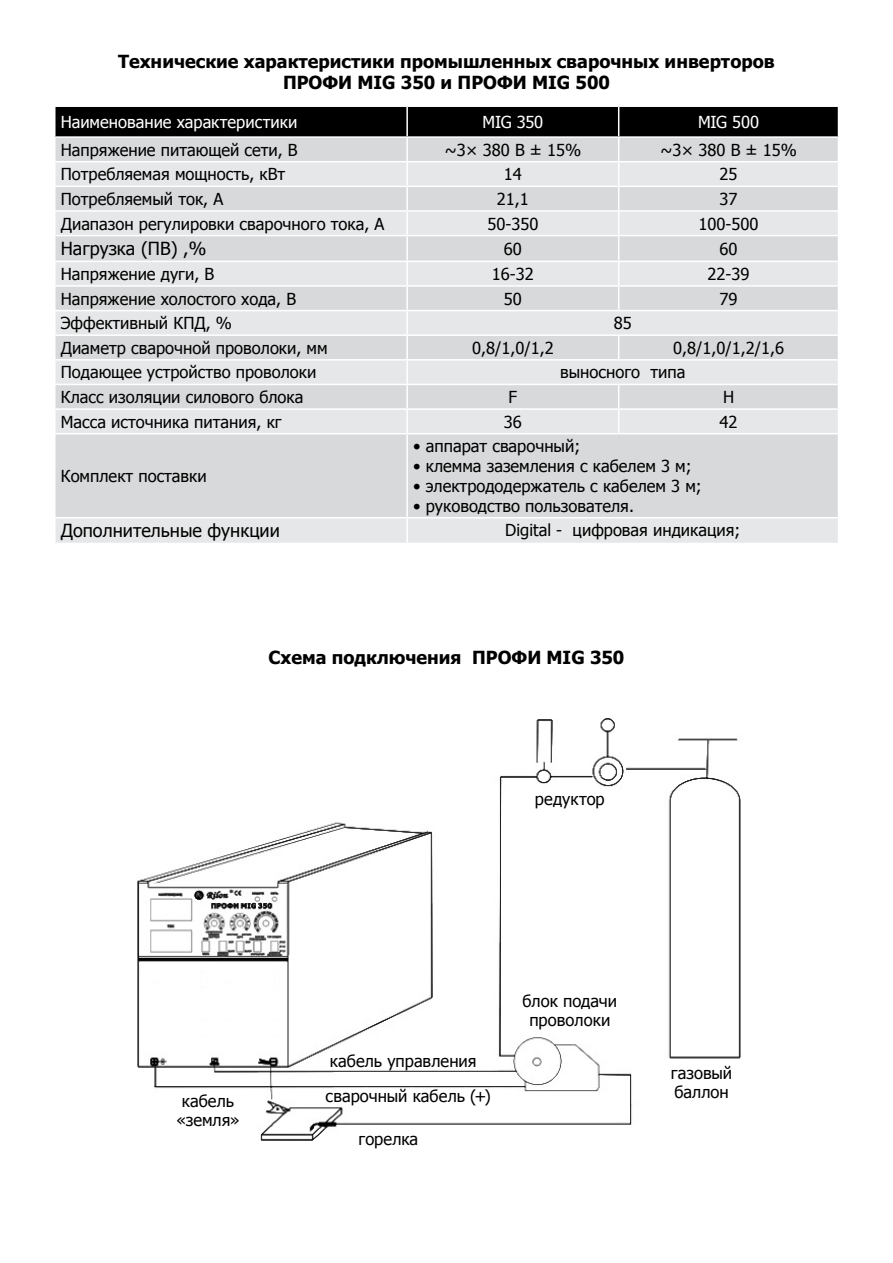
<style>
.page{position:relative;width:893px;height:1263px;background:#fff}
.page>*{position:absolute;margin:0;border:0;box-sizing:border-box;transform-origin:0 0}
.t1{font:700 18px/21.6px "Tahoma";color:#000;text-align:center}
.t2{font:18px "Tahoma";color:#000}
.t3{font:16.5px/19.8px "Tahoma";color:#000;text-align:center}
.t4{font:16.5px "Tahoma";color:#fff}
</style>
<div class="page">
<svg style="left:56px;top:434px;width:782px;height:109px;background:#dadcdd"></svg>
<svg style="left:55px;top:106px;width:784px;height:327px;background:#cdcfcf"></svg>
<hr style="left:406px;top:434px;width:2px;height:83px;background:#fff">
<hr style="left:54px;top:517px;width:353px;height:1px;background:#fff">
<hr style="left:407px;top:517px;width:212px;height:1px;background:#fff">
<hr style="left:406px;top:518px;width:2px;height:25px;background:#fff">
<hr style="left:619px;top:517px;width:220px;height:1px;background:#fff">
<img style="left:137px;top:719px;width:604px;height:422px">
<p class="t1" style="left:118px;top:49px;width:658px">Технические характеристики промышленных сварочных инверторов<br>ПРОФИ MIG 350 и ПРОФИ MIG 500</p>
<p class="t4" style="left:61px;top:111px;width:238px">Наименование характеристики</p>
<p class="t4" style="left:483px;top:111px;width:62px">MIG 350</p>
<p class="t4" style="left:698px;top:111px;width:63px">MIG 500</p>
<p class="t3" style="left:61px;top:139px;width:238px">Напряжение питающей сети, В</p>
<p class="t3" style="left:445px;top:139px;width:138px">~3× 380 В ± 15%</p>
<p class="t3" style="left:660px;top:139px;width:138px">~3× 380 В ± 15%</p>
<p class="t3" style="left:61px;top:164px;width:226px">Потребляемая мощность, кВт</p>
<p class="t3" style="left:504px;top:164px;width:20px">14</p>
<p class="t3" style="left:720px;top:164px;width:20px">25</p>
<p class="t3" style="left:61px;top:188px;width:164px">Потребляемый ток, А</p>
<p class="t3" style="left:497px;top:188px;width:34px">21,1</p>
<p class="t3" style="left:720px;top:188px;width:20px">37</p>
<p class="t3" style="left:61px;top:213px;width:325px">Диапазон регулировки сварочного тока, А</p>
<p class="t3" style="left:487px;top:213px;width:53px">50-350</p>
<p class="t3" style="left:699px;top:213px;width:62px">100-500</p>
<p class="t2" style="left:61px;top:237px;width:147px">Нагрузка (ПВ) ,%</p>
<p class="t3" style="left:504px;top:238px;width:20px">60</p>
<p class="t3" style="left:720px;top:238px;width:20px">60</p>
<p class="t3" style="left:61px;top:263px;width:155px">Напряжение дуги, В</p>
<p class="t3" style="left:492px;top:263px;width:44px">16-32</p>
<p class="t3" style="left:708px;top:263px;width:44px">22-39</p>
<p class="t3" style="left:61px;top:288px;width:237px">Напряжение холостого хода, В</p>
<p class="t3" style="left:504px;top:288px;width:20px">50</p>
<p class="t3" style="left:720px;top:288px;width:20px">79</p>
<p class="t3" style="left:61px;top:313px;width:173px">Эффективный КПД, %</p>
<p class="t3" style="left:614px;top:313px;width:20px">85</p>
<p class="t3" style="left:61px;top:337px;width:268px">Диаметр сварочной проволоки, мм</p>
<p class="t3" style="left:472px;top:337px;width:83px">0,8/1,0/1,2</p>
<p class="t3" style="left:673px;top:337px;width:112px">0,8/1,0/1,2/1,6</p>
<p class="t3" style="left:61px;top:362px;width:257px">Подающее устройство проволоки</p>
<p class="t3" style="left:560px;top:362px;width:127px">выносного типа</p>
<p class="t3" style="left:61px;top:386px;width:244px">Класс изоляции силового блока</p>
<p class="t3" style="left:509px;top:386px;width:10px">F</p>
<p class="t3" style="left:723px;top:386px;width:13px">H</p>
<p class="t3" style="left:61px;top:411px;width:223px">Масса источника питания, кг</p>
<p class="t3" style="left:504px;top:411px;width:20px">36</p>
<p class="t3" style="left:720px;top:411px;width:20px">42</p>
<p class="t3" style="left:61px;top:465px;width:148px">Комплект поставки</p>
<p class="t3" style="left:413px;top:436px;width:169px">• аппарат сварочный;</p>
<p class="t3" style="left:413px;top:455px;width:280px">• клемма заземления с кабелем 3 м;</p>
<p class="t3" style="left:413px;top:475px;width:290px">• электрододержатель с кабелем 3 м;</p>
<p class="t3" style="left:413px;top:495px;width:222px">• руководство пользователя.</p>
<p class="t2" style="left:61px;top:519px;width:221px">Дополнительные функции</p>
<p class="t3" style="left:505px;top:520px;width:237px">Digital - цифровая индикация;</p>
<p class="t1" style="left:269px;top:646px;width:357px">Схема подключения ПРОФИ MIG 350</p>
<p class="t3" style="left:535px;top:788px;width:71px">редуктор</p>
<p class="t3" style="left:330px;top:1050px;width:148px">кабель управления</p>
<p class="t3" style="left:176px;top:1090px;width:65px">кабель «земля»</p>
<p class="t3" style="left:326px;top:1086px;width:167px">сварочный кабель (+)</p>
<p class="t3" style="left:358px;top:1128px;width:61px">горелка</p>
<p class="t3" style="left:523px;top:990px;width:96px">блок подачи проволоки</p>
<p class="t3" style="left:671px;top:1062px;width:63px;text-align:left">газовый баллон</p>
</div>
